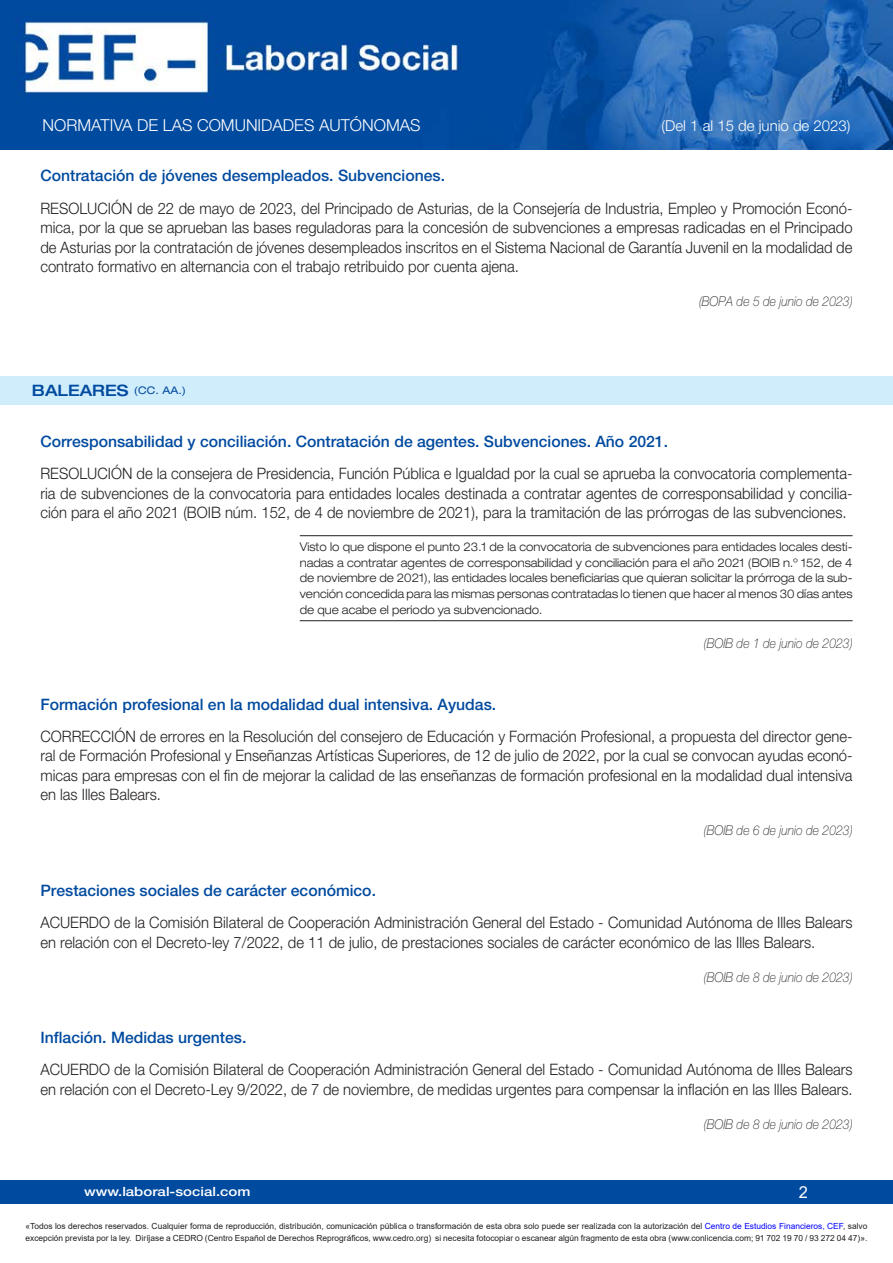
<style>
.page{position:relative;width:893px;height:1263px;background:#fff}
.page>*{position:absolute;margin:0;border:0;box-sizing:border-box;transform-origin:0 0}
.t1{font:300 16.5px "Helvetica Neue LT Std";color:#fff}
.t2{font:16.5px "Arial";color:#fff}
.Contenido{font:300 15.75px/19.5px "Helvetica Neue LT Std";color:#231f20;text-align:justify;scale:.94 1}
.Título-cabecera{font:500 15.75px "Helvetica Neue LT Std";color:#004a9f}
.Comunidades_division{font:500 expanded 15.75px "Helvetica Neue LT Std";color:#004a9f}
.t3{font:300 15px "Helvetica Neue LT Std";color:#fff}
.publicación{font:italic 100 13.5px "Helvetica Neue LT Std";color:#231f20;scale:.9 1}
.t4{font:500 12.75px "Helvetica Neue LT Std";color:#fff;scale:1.18 1}
.Plazo{font:300 expanded 12px/15.8px "Helvetica Neue LT Std";color:#231f20;text-align:justify;scale:.92 1}
.t5{font:8.4px/12px "Arial";color:#231f20}
.s1{font-weight:400;font-size:10.5px}
.s2{color:#00f}
</style>
<div class="page">
<div style="left:0;top:1180px;width:893px;height:23px;background:#004a9f"></div>
<img style="left:0;top:0;width:893px;height:149px">
<hr style="left:300px;top:535px;width:553px;height:1px;background:#231f20">
<hr style="left:300px;top:620px;width:553px;height:1px;background:#231f20">
<div style="left:0;top:376px;width:893px;height:28px;background:#cfedfb"></div>
<p class="t1" style="left:43px;top:115px;width:379px">NORMATIVA DE LAS COMUNIDADES AUTÓNOMAS</p>
<p class="t3" style="left:662px;top:117px;width:190px">(Del 1 al 15 de junio de 2023)</p>
<p class="Título-cabecera" style="left:40px;top:166px;width:406px">Contratación de jóvenes desempleados. Subvenciones.</p>
<p class="Contenido" style="left:40px;top:198px;width:865px">RESOLUCIÓN de 22 de mayo de 2023, del Principado de Asturias, de la Consejería de Industria, Empleo y Promoción Econó&shy;mica, por la que se aprueban las bases reguladoras para la concesión de subvenciones a empresas radicadas en el Principado de Asturias por la contratación de jóvenes desempleados inscritos en el Sistema Nacional de Garantía Juvenil en la modalidad de contrato formativo en alternancia con el trabajo retribuido por cuenta ajena.</p>
<p class="publicación" style="left:699px;top:294px;width:172px">(BOPA de 5 de junio de 2023)</p>
<p class="Comunidades_division" style="left:32px;top:380px;width:156px">BALEARES <span class="s1">(CC. AA.)</span></p>
<p class="Título-cabecera" style="left:40px;top:432px;width:629px">Corresponsabilidad y conciliación. Contratación de agentes. Subvenciones. Año 2021.</p>
<p class="Contenido" style="left:40px;top:463px;width:865px">RESOLUCIÓN de la consejera de Presidencia, Función Pública e Igualdad por la cual se aprueba la convocatoria complementa&shy;ria de subvenciones de la convocatoria para entidades locales destinada a contratar agentes de corresponsabilidad y concilia&shy;ción para el año 2021 (BOIB núm. 152, de 4 de noviembre de 2021), para la tramitación de las prórrogas de las subvenciones.</p>
<p class="Plazo" style="left:300px;top:539px;width:602px">Visto lo que dispone el punto 23.1 de la convocatoria de subvenciones para entidades locales desti&shy;nadas a contratar agentes de corresponsabilidad y conciliación para el año 2021 (BOIB n.º 152, de 4 de noviembre de 2021), las entidades locales beneficiarias que quieran solicitar la prórroga de la sub&shy;vención concedida para las mismas personas contratadas lo tienen que hacer al menos 30 días antes de que acabe el periodo ya subvencionado.</p>
<p class="publicación" style="left:704px;top:636px;width:167px">(BOIB de 1 de junio de 2023)</p>
<p class="Título-cabecera" style="left:40px;top:694px;width:457px">Formación profesional en la modalidad dual intensiva. Ayudas.</p>
<p class="Contenido" style="left:40px;top:726px;width:866px">CORRECCIÓN de errores en la Resolución del consejero de Educación y Formación Profesional, a propuesta del director gene&shy;ral de Formación Profesional y Enseñanzas Artísticas Superiores, de 12 de julio de 2022, por la cual se convocan ayudas econó&shy;micas para empresas con el fin de mejorar la calidad de las enseñanzas de formación profesional en la modalidad dual intensiva en las Illes Balears.</p>
<p class="publicación" style="left:704px;top:822px;width:167px">(BOIB de 6 de junio de 2023)</p>
<p class="Título-cabecera" style="left:40px;top:881px;width:337px">Prestaciones sociales de carácter económico.</p>
<p class="Contenido" style="left:40px;top:912px;width:865px">ACUERDO de la Comisión Bilateral de Cooperación Administración General del Estado - Comunidad Autónoma de Illes Balears en relación con el Decreto-ley 7/2022, de 11 de julio, de prestaciones sociales de carácter económico de las Illes Balears.</p>
<p class="publicación" style="left:704px;top:969px;width:167px">(BOIB de 8 de junio de 2023)</p>
<p class="Título-cabecera" style="left:40px;top:1028px;width:208px">Inflación. Medidas urgentes.</p>
<p class="Contenido" style="left:40px;top:1060px;width:865px">ACUERDO de la Comisión Bilateral de Cooperación Administración General del Estado - Comunidad Autónoma de Illes Balears en relación con el Decreto-Ley 9/2022, de 7 de noviembre, de medidas urgentes para compensar la inflación en las Illes Balears.</p>
<p class="publicación" style="left:704px;top:1116px;width:167px">(BOIB de 8 de junio de 2023)</p>
<p class="t4" style="left:84px;top:1184px;width:143px">www.laboral-social.com</p>
<p class="t2" style="left:799px;top:1180px;width:11px">2</p>
<p class="t5" style="left:26px;top:1220px;width:843px">«Todos los derechos reservados. Cualquier forma de reproducción, distribución, comunicación pública o transformación de esta obra solo puede ser realizada con la autorización del <span class="s2">Centro de Estudios Financieros, CEF</span>, salvo excepción prevista por la ley. Diríjase a CEDRO (Centro Español de Derechos Reprográficos, www.cedro.org) si necesita fotocopiar o escanear algún fragmento de esta obra (www.conlicencia.com; 91 702 19 70 / 93 272 04 47)».</p>
</div>
